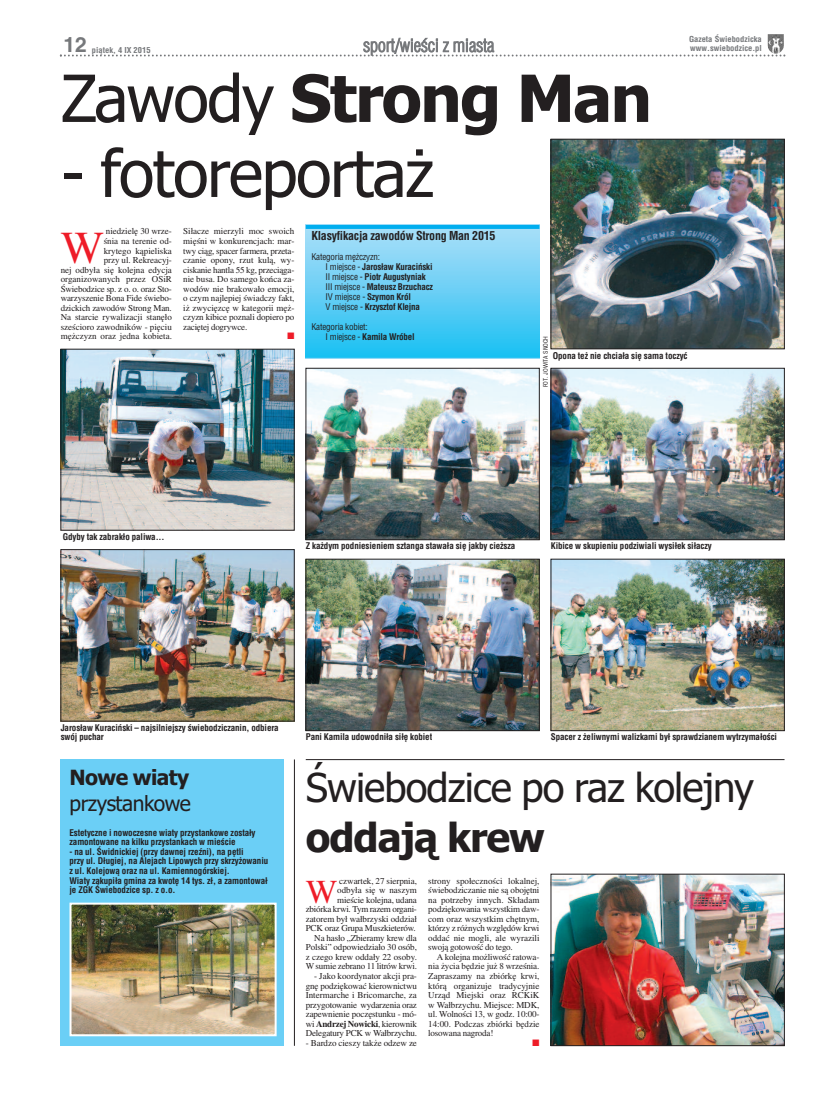
<style>
.page{position:relative;width:820px;height:1106px;background:#fff}
.page>*{position:absolute;margin:0;border:0;box-sizing:border-box;transform-origin:0 0}
.t1{font:700 65px "Tahoma";letter-spacing:-.025em;color:#231f20}
.t2{font:65px "Tahoma";letter-spacing:-.02em;color:#231f20}
.t3{font:45.6px "Toronto";color:#ee1c28}
.t4{font:40px/50px "Tahoma";letter-spacing:-.02em;color:#231f20}
.t5{font:33.4px "Toronto";color:#ee1c28}
.t6{font:21px/26px "Tahoma";letter-spacing:-.02em;color:#231f20}
.t7{font:700 21px "Switzerland";color:#76787b}
.t8{font:300 18px "Switzerland Cond";color:#76787b}
.t9{font:700 12px "Switzerland Condensed";letter-spacing:-.02em;color:#231f20}
.t10{font:9px/9.5px "Toronto";letter-spacing:-.005em;color:#231f20;text-align:right}
.t11{font:700 9px/9.5px "Switzerland Condensed";letter-spacing:-.01em;color:#231f20}
.t12{font:9px/10px "Switzerland Condensed";letter-spacing:-.02em;color:#231f20}
.t13{font:9px "Monotype Sorts";color:#ee1c28}
.t14{font:700 8px/9px "Switzerland Condensed";color:#76787b;scale:1.06 1}
.t15{font:6px "Switzerland Condensed";color:#231f20}
.s1{font-weight:400}
.s2{font-weight:700}
</style>
<div class="page">
<div style="left:61px;top:759px;width:223px;height:286px;background:#6bcff6"></div>
<svg style="left:60px;top:55px;width:725px;height:2px"></svg>
<img style="left:767px;top:34px;width:16px;height:20px">
<img style="left:305px;top:229px;width:234px;height:129px">
<hr style="left:305px;top:225px;width:234px;height:4px;background:#00aeef">
<img style="left:552px;top:370px;width:230px;height:168px">
<div style="left:550px;top:368px;width:234px;height:172px;border:1px solid #231f20"></div>
<img style="left:552px;top:561px;width:230px;height:168px">
<div style="left:550px;top:559px;width:234px;height:172px;border:1px solid #231f20"></div>
<img style="left:307px;top:370px;width:230px;height:168px">
<div style="left:305px;top:368px;width:234px;height:172px;border:1px solid #231f20"></div>
<img style="left:307px;top:561px;width:230px;height:168px">
<div style="left:305px;top:559px;width:234px;height:172px;border:1px solid #231f20"></div>
<img style="left:63px;top:351px;width:229px;height:177px">
<div style="left:61px;top:349px;width:233px;height:181px;border:1px solid #231f20"></div>
<img style="left:63px;top:551px;width:229px;height:168px">
<div style="left:61px;top:549px;width:233px;height:172px;border:1px solid #231f20"></div>
<img style="left:552px;top:141px;width:230px;height:206px">
<div style="left:550px;top:139px;width:234px;height:210px;border:1px solid #231f20"></div>
<hr style="left:305px;top:759px;width:479px;height:1px;background:#231f20">
<img style="left:552px;top:876px;width:230px;height:167px">
<div style="left:550px;top:874px;width:234px;height:171px;border:1px solid #231f20"></div>
<hr style="left:294px;top:759px;width:1px;height:286px;background:#231f20">
<img style="left:72px;top:905px;width:201px;height:128px">
<div style="left:69px;top:902px;width:207px;height:134px;border:2px solid #fff"></div>
<p class="t7" style="left:63px;top:33px;width:25px">12</p>
<p class="t14" style="left:92px;top:45px;width:57px">piątek, 4 IX 2015</p>
<p class="t8" style="left:363px;top:35px;width:133px">sport/wieści z miasta</p>
<p class="t14" style="left:688px;top:35px;width:70px">Gazeta Świebodzicka www.swiebodzice.pl</p>
<p class="t1" style="left:61px;top:61px;width:592px"><span class="s1">Zawody</span> Strong Man</p>
<p class="t2" style="left:61px;top:136px;width:374px">- fotoreportaż</p>
<p class="t9" style="left:311px;top:229px;width:185px">Klasyfikacja zawodów Strong Man 2015</p>
<p class="t11" style="left:325px;top:252px;width:109px;line-height:10px;text-indent:-14px"><span class="s1">Kategoria mężczyzn:<br>I miejsce -</span> Jarosław Kuraciński<br><span class="s1">II miejsce -</span> Piotr Augustyniak<br><span class="s1">III miejsce -</span> Mateusz Brzuchacz<br><span class="s1">IV miejsce -</span> Szymon Król<br><span class="s1">V miejsce -</span> Krzysztof Klejna</p>
<p class="t12" style="left:325px;top:322px;width:90px;text-indent:-14px">Kategoria kobiet:<br>I miejsce - <span class="s2">Kamila Wróbel</span></p>
<p class="t10" style="left:61px;top:227px;width:113px">niedzielę 30 wrze-<br>śnia na terenie od-<br>krytego kąpieliska<br>przy ul. Rekreacyj-<br>nej odbyła się kolejna edycja organizowanych przez OSiR<br>Świebodzice sp. z o. o. oraz Sto&shy;warzyszenie Bona Fide świebo&shy;dzickich zawodów Strong Man.<br>Na starcie rywalizacji stanęło sześcioro zawodników - pięciu mężczyzn oraz jedna kobieta.</p>
<p class="t10" style="left:183px;top:227px;width:113px">Siłacze mierzyli moc swoich</p>
<p class="t3" style="left:61px;top:222px;width:45px">W</p>
<p class="t10" style="left:183px;top:236px;width:113px">mięśni w konkurencjach: mar-</p>
<p class="t10" style="left:183px;top:246px;width:113px">twy ciąg, spacer farmera, przeta-</p>
<p class="t10" style="left:183px;top:255px;width:113px">czanie opony, rzut kulą, wy-</p>
<p class="t10" style="left:183px;top:265px;width:113px">ciskanie hantla 55 kg, przeciąga-</p>
<p class="t10" style="left:183px;top:274px;width:113px">nie busa. Do samego końca za-</p>
<p class="t10" style="left:183px;top:284px;width:113px">wodów nie brakowało emocji,</p>
<p class="t10" style="left:183px;top:293px;width:113px">o czym najlepiej świadczy fakt,</p>
<p class="t10" style="left:183px;top:303px;width:113px">iż zwycięzcę w kategorii męż-</p>
<p class="t10" style="left:183px;top:312px;width:113px">czyzn kibice poznali dopiero po</p>
<p class="t10" style="left:183px;top:322px;width:66px">zaciętej dogrywce.</p>
<p class="t13" style="left:287px;top:331px;width:8px">■</p>
<p class="t15" style="left:542px;top:387px;width:53px;rotate:-90deg">FOT. JOWITA SNOCH</p>
<p class="t11" style="left:552px;top:351px;width:136px">Opona też nie chciała się sama toczyć</p>
<p class="t11" style="left:63px;top:532px;width:103px">Gdyby tak zabrakło paliwa...</p>
<p class="t11" style="left:305px;top:541px;width:211px">Z każdym podniesieniem sztanga stawała się jakby cieższa</p>
<p class="t11" style="left:550px;top:541px;width:162px">Kibice w skupieniu podziwiali wysiłek siłaczy</p>
<p class="t11" style="left:61px;top:723px;width:219px">Jarosław Kuraciński – najsilniejszy świebodziczanin, odbiera swój puchar</p>
<p class="t6" style="left:69px;top:764px;width:123px"><span class="s2">Nowe wiaty </span>przystankowe</p>
<p class="t11" style="left:69px;top:828px;width:187px">Estetyczne i nowoczesne wiaty przystankowe zostały zamontowane na kilku przystankach w mieście</p>
<p class="t11" style="left:69px;top:847px;width:200px">- na ul. Świdnickiej (przy dawnej rzeźni), na pętli<br>przy ul. Długiej, na Alejach Lipowych przy skrzyżowaniu z ul. Kolejową oraz na ul. Kamiennogórskiej.<br>Wiaty zakupiła gmina za kwotę 14 tys. zł, a zamontował je ZGK Świebodzice sp. z o.o.</p>
<p class="t11" style="left:305px;top:732px;width:128px">Pani Kamila udowodniła siłę kobiet</p>
<p class="t11" style="left:550px;top:732px;width:228px">Spacer z żeliwnymi walizkami był sprawdzianem wytrzymałości</p>
<p class="t4" style="left:305px;top:763px;width:449px">Świebodzice po raz kolejny <span class="s2">oddają krew</span></p>
<p class="t10" style="left:305px;top:875px;width:113px">czwartek, 27 sierpnia,<br>odbyła się w naszym<br>mieście kolejna, udana<br>zbiórka krwi. Tym razem organi&shy;zatorem był wałbrzyski oddział<br>PCK oraz Grupa Muszkieterów.<br>Na hasło „Zbieramy krew dla<br>Polski” odpowiedziało 30 osób, z czego krew oddały 22 osoby.<br>W sumie zebrano 11 litrów krwi.</p>
<p class="t10" style="left:305px;top:971px;width:113px;text-align:justify;text-indent:9px">- Jako koordynator akcji pra&shy;gnę podziękować kierownictwu Intermarche i Bricomarche, za przygotowanie wydarzenia oraz zapewnienie poczęstunku - mó&shy;wi <span class="s2">Andrzej Nowicki</span>, kierownik Delegatury PCK w Wałbrzychu.</p>
<p class="t10" style="left:305px;top:1038px;width:113px">- Bardzo cieszy także odzew ze</p>
<p class="t5" style="left:305px;top:872px;width:33px">W</p>
<p class="t10" style="left:428px;top:875px;width:113px">strony społeczności lokalnej,</p>
<p class="t10" style="left:428px;top:885px;width:113px">świebodziczanie nie są obojętni</p>
<p class="t10" style="left:428px;top:894px;width:113px">na potrzeby innych. Składam</p>
<p class="t10" style="left:428px;top:904px;width:113px">podziękowania wszystkim daw-</p>
<p class="t10" style="left:428px;top:914px;width:113px">com oraz wszystkim chętnym,</p>
<p class="t10" style="left:428px;top:923px;width:113px">którzy z różnych względów krwi</p>
<p class="t10" style="left:428px;top:933px;width:113px">oddać nie mogli, ale wyrazili</p>
<p class="t10" style="left:428px;top:942px;width:86px">swoją gotowość do tego.</p>
<p class="t10" style="left:436px;top:952px;width:104px">A kolejna możliwość ratowa-</p>
<p class="t10" style="left:428px;top:961px;width:113px">nia życia będzie już 8 września.</p>
<p class="t10" style="left:428px;top:971px;width:113px">Zapraszamy na zbiórkę krwi,</p>
<p class="t10" style="left:428px;top:980px;width:113px">którą organizuje tradycyjnie</p>
<p class="t10" style="left:428px;top:990px;width:113px">Urząd Miejski oraz RCKiK</p>
<p class="t10" style="left:428px;top:999px;width:113px">w Wałbrzychu. Miejsce: MDK,</p>
<p class="t10" style="left:428px;top:1009px;width:113px">ul. Wolności 13, w godz. 10:00-</p>
<p class="t10" style="left:428px;top:1018px;width:113px">14:00. Podczas zbiórki będzie</p>
<p class="t10" style="left:428px;top:1028px;width:66px">losowana nagroda!</p>
<p class="t13" style="left:532px;top:1037px;width:8px">■</p>
</div>
